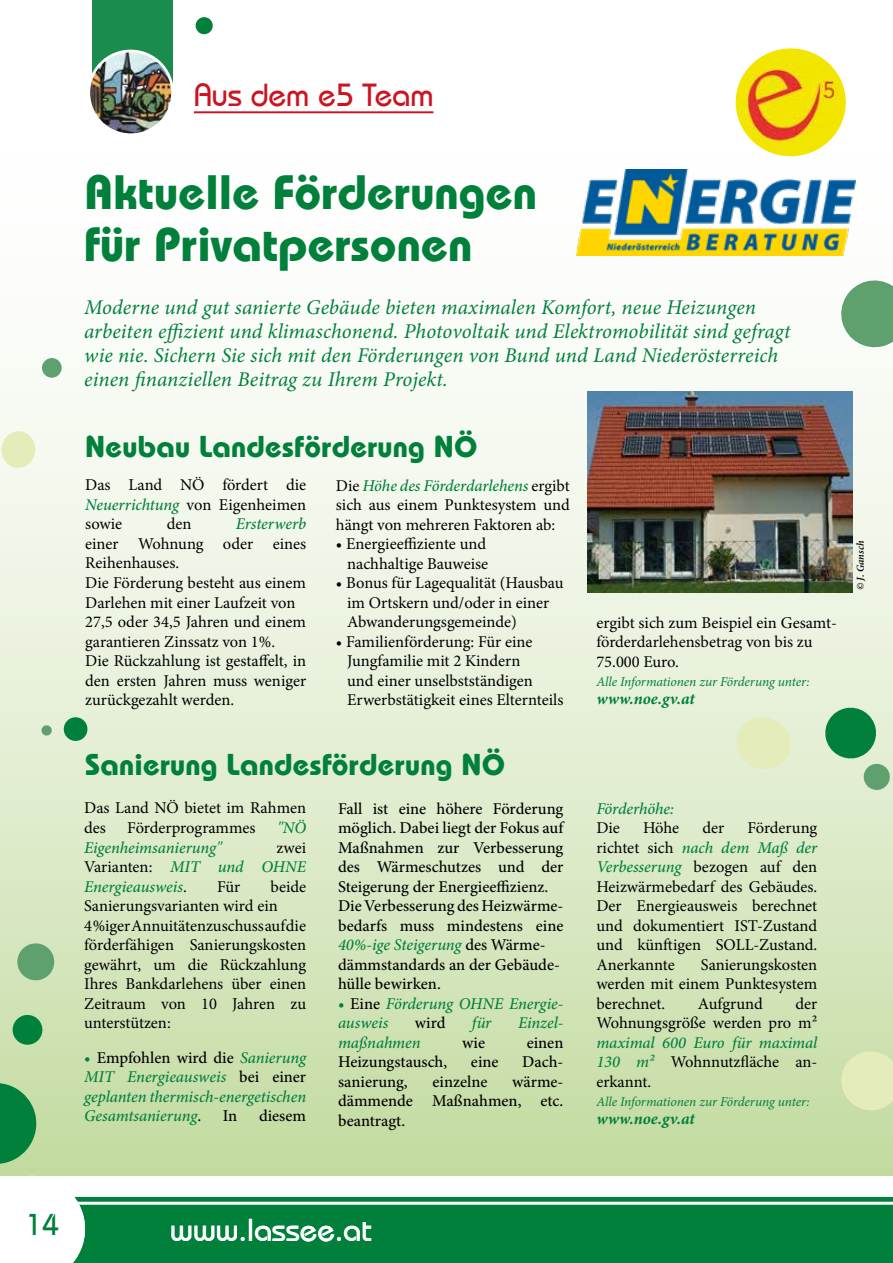
<style>
.page{position:relative;width:893px;height:1263px;background:#fff}
.page>*{position:absolute;margin:0;border:0;box-sizing:border-box;transform-origin:0 0}
.t1{font:700 48px/52.5px "Bahamas";letter-spacing:.005em;color:#00803b}
.t2{font:31.95px "Bahamas Plain";color:#cc1420}
.t3{font:31.5px "Bahamas Plain";color:#fff}
.t4{font:700 30px "Bahamas";letter-spacing:.01em;color:#00803b}
.t5{font:30px "Bahamas Plain";color:#00803b}
.t6{font:italic 21px/24px "Minion Pro";letter-spacing:.005em;color:#00803b}
.t7{font:16.5px/19.5px "Minion Pro";color:#000}
.t8{font:500 16.5px/19.5px "Minion Pro";color:#000}
.t9{font:italic 500 16.5px/19.5px "Minion Pro";letter-spacing:-.005em;color:#00803b;text-align:justify}
.t10{font:italic 700 16.5px "Minion Pro";letter-spacing:.005em;color:#00803b}
.t11{font:italic 13.5px "Minion Pro";letter-spacing:-.01em;color:#00803b}
.t12{font:italic 600 10.5px "Minion Pro";letter-spacing:.005em;color:#000}
.s1{font-weight:500;font-style:italic;color:#00803b}
.s2{font-style:italic;color:#00803b}
.s3{font-style:normal}
.s4{font-style:normal;color:#000}
.s5{font-weight:400;font-style:normal;color:#000}
</style>
<div class="page">
<div style="left:0;top:1195px;width:893px;height:68px;background:#00803b"></div>
<hr style="left:62px;top:1202px;width:831px;height:3px;background:#fff">
<div style="left:92px;top:0;width:81px;height:91px;background:#1a8c4e"></div>
<img style="left:91px;top:51px;width:82px;height:81px">
<div style="left:87px;top:50px;width:87px;height:86px;border:3px solid #fff;border-radius:50%"></div>
<div style="left:0;top:138px;width:893px;height:1050px;background:linear-gradient(to bottom,#fff,#c7dda6)"></div>
<div style="left:0;top:1196px;width:85px;height:67px;background:#fff"></div>
<div style="left:196px;top:17px;width:17px;height:17px;background:#00803b;border-radius:50%"></div>
<hr style="left:194px;top:111px;width:239px;height:2px;background:#cc1420">
<svg style="left:823px;top:705px;width:68px;height:86px;background:#89c196"></svg>
<svg style="left:1px;top:430px;width:35px;height:39px"></svg>
<svg style="left:42px;top:358px;width:20px;height:20px"></svg>
<svg style="left:62px;top:715px;width:27px;height:28px"></svg>
<svg style="left:41px;top:724px;width:12px;height:12px"></svg>
<svg style="left:837px;top:1047px;width:56px;height:67px;background:#dbe7b5"></svg>
<svg style="left:733px;top:714px;width:61px;height:58px;background:#e4edc4"></svg>
<svg style="left:838px;top:277px;width:55px;height:74px"></svg>
<svg style="left:11px;top:1013px;width:33px;height:33px"></svg>
<svg style="left:0;top:1081px;width:38px;height:85px;background:#3d9c5b"></svg>
<svg style="left:15px;top:941px;width:41px;height:41px;background:#89b98a"></svg>
<img style="left:736px;top:48px;width:110px;height:108px">
<img style="left:576px;top:169px;width:279px;height:86px">
<img style="left:588px;top:392px;width:264px;height:200px">
<div style="left:0;top:1176px;width:893px;height:20px;background:#fff"></div>
<h2 class="t2" style="left:194px;top:76px;width:241px">Aus dem e5 Team</h2>
<h1 class="t1" style="left:84px;top:165px;width:454px">Aktuelle Förderungen für Privatpersonen</h1>
<p class="t6" style="left:84px;top:295px;width:708px">Moderne und gut sanierte Gebäude bieten maximalen Komfort, neue Heizungen arbeiten effizient und klimaschonend. Photovoltaik und Elektromobilität sind gefragt wie nie. Sichern Sie sich mit den Förderungen von Bund und Land Niederösterreich einen finanziellen Beitrag zu Ihrem Projekt.</p>
<h3 class="t4" style="left:85px;top:428px;width:394px">Neubau Landesförderung NÖ</h3>
<p class="t7" style="left:85px;top:475px;width:222px;text-align:justify">Das Land NÖ fördert die <span class="s1">Neuerrichtung</span> von Eigenheimen sowie</p>
<p class="t7" style="left:336px;top:475px;width:235px;text-align:justify">Die <span class="s1">Höhe des Förderdarlehens</span> ergibt sich aus einem Punktesystem und hängt von mehreren Faktoren ab:</p>
<p class="t7" style="left:336px;top:534px;width:154px;text-align:right">• Energieeffiziente und nachhaltige Bauweise</p>
<p class="t7" style="left:347px;top:573px;width:218px;text-indent:-11px">• Bonus für Lagequalität (Hausbau im Ortskern und/oder in einer<br>Abwanderungsgemeinde)</p>
<p class="t7" style="left:347px;top:632px;width:218px;text-indent:-11px">• Familienförderung: Für eine<br>Jungfamilie mit 2 Kindern<br>und einer unselbstständigen<br>Erwerbstätigkeit eines Elternteils</p>
<p class="t7" style="left:167px;top:514px;width:26px">den</p>
<p class="t9" style="left:236px;top:514px;width:72px">Ersterwerb</p>
<p class="t7" style="left:85px;top:534px;width:222px">einer Wohnung oder eines<br>Reihenhauses.<br>Die Förderung besteht aus einem<br>Darlehen mit einer Laufzeit von<br>27,5 oder 34,5 Jahren und einem garantieren Zinssatz von 1%.<br>Die Rückzahlung ist gestaffelt, in den ersten Jahren muss weniger zurückgezahlt werden.</p>
<p class="t7" style="left:596px;top:613px;width:242px">ergibt sich zum Beispiel ein Gesamt&shy;förderdarlehensbetrag von bis zu<br>75.000 Euro.</p>
<p class="t11" style="left:596px;top:672px;width:215px">Alle Informationen zur Förderung unter:</p>
<p class="t10" style="left:596px;top:687px;width:100px">www.noe.gv.at</p>
<h3 class="t4" style="left:85px;top:746px;width:421px">Sanierung Landesförderung NÖ</h3>
<p class="t7" style="left:84px;top:798px;width:224px">Das Land NÖ bietet im Rahmen des</p>
<p class="t8" style="left:338px;top:798px;width:227px">Fall ist eine höhere Förderung möglich. Dabei liegt der Fokus auf<br>Maßnahmen zur Verbesserung des Wärmeschutzes und der<br>Steigerung der Energieeffizienz.<br>Die Verbesserung des Heizwärme&shy;bedarfs muss mindestens eine<br><span class="s2">40%-ige Steigerung</span> des Wärme&shy;dämmstandards an der Gebäude&shy;hülle bewirken.</p>
<p class="t9" style="left:338px;top:993px;width:227px"><span class="s3">•</span> <span class="s4">Eine</span> Förderung OHNE Energie&shy;ausweis</p>
<p class="t7" style="left:127px;top:818px;width:130px">Förderprogrammes</p>
<p class="t9" style="left:277px;top:818px;width:31px">"NÖ</p>
<p class="t9" style="left:84px;top:837px;width:139px">Eigenheimsanierung"</p>
<p class="t9" style="left:84px;top:837px;width:224px;text-indent:192px"><span class="s5">zwei Varianten:</span> MIT und OHNE Energieausweis<span class="s5">.</span></p>
<p class="t7" style="left:84px;top:876px;width:224px;text-indent:186px">beide<br>Sanierungsvarianten wird ein<br>4 %iger Annuitätenzuschuss auf die förderfähigen Sanierungskosten gewährt, um die Rückzahlung<br>Ihres Bankdarlehens über einen<br>Zeitraum von 10 Jahren zu unterstützen:</p>
<p class="t9" style="left:84px;top:1047px;width:224px"><span class="s3">•</span> <span class="s4">Empfohlen wird die</span> Sanierung MIT Energieausweis <span class="s4">bei einer </span>geplanten thermisch-energetischen Gesamtsanierung<span class="s4">.</span></p>
<p class="t7" style="left:217px;top:876px;width:25px">Für</p>
<p class="t8" style="left:415px;top:1013px;width:32px">wird</p>
<p class="t9" style="left:472px;top:1013px;width:21px">für</p>
<p class="t9" style="left:518px;top:1013px;width:47px">Einzel-</p>
<p class="t9" style="left:338px;top:1032px;width:84px">maßnahmen</p>
<p class="t8" style="left:462px;top:1032px;width:24px">wie</p>
<p class="t8" style="left:527px;top:1032px;width:38px">einen</p>
<p class="t8" style="left:338px;top:1052px;width:111px">Heizungstausch,</p>
<p class="t8" style="left:471px;top:1052px;width:29px">eine</p>
<p class="t8" style="left:522px;top:1052px;width:43px">Dach-</p>
<p class="t8" style="left:338px;top:1071px;width:71px">sanierung,</p>
<p class="t8" style="left:432px;top:1071px;width:56px">einzelne</p>
<p class="t8" style="left:338px;top:1071px;width:227px;text-align:justify;text-indent:174px">wärme&shy;dämmende Maßnahmen, etc. beantragt.</p>
<p class="t8" style="left:223px;top:1106px;width:16px">In</p>
<p class="t8" style="left:259px;top:1106px;width:49px">diesem</p>
<p class="t9" style="left:596px;top:798px;width:79px">Förderhöhe:</p>
<p class="t7" style="left:596px;top:818px;width:25px">Die</p>
<p class="t7" style="left:643px;top:818px;width:38px">Höhe</p>
<p class="t7" style="left:702px;top:818px;width:23px">der</p>
<p class="t7" style="left:596px;top:818px;width:222px;text-align:justify;text-indent:151px">Förderung richtet sich <span class="s1">nach dem Maß der Verbesserung</span> bezogen auf den Heizwärmebedarf des Gebäudes.<br>Der Energieausweis berechnet und dokumentiert IST-Zustand und künftigen SOLL-Zustand.<br>Anerkannte</p>
<p class="t7" style="left:596px;top:955px;width:222px;text-align:justify;text-indent:105px">Sanierungskosten werden mit einem Punktesystem berechnet.</p>
<p class="t7" style="left:596px;top:994px;width:222px;text-align:right">der<br>Wohnungsgröße werden pro m²</p>
<p class="t9" style="left:596px;top:1032px;width:222px">maximal 600 Euro für maximal 130 m² <span class="s5">Wohnnutzfläche an&shy;erkannt.</span></p>
<p class="t11" style="left:596px;top:1092px;width:215px">Alle Informationen zur Förderung unter:</p>
<p class="t10" style="left:596px;top:1106px;width:100px">www.noe.gv.at</p>
<p class="t7" style="left:698px;top:994px;width:66px">Aufgrund</p>
<p class="t12" style="left:853px;top:590px;width:51px;rotate:-90deg">© J. Gansch</p>
<h3 class="t5" style="left:26px;top:1207px;width:35px">14</h3>
<h3 class="t3" style="left:170px;top:1211px;width:203px">www.lassee.at</h3>
</div>
